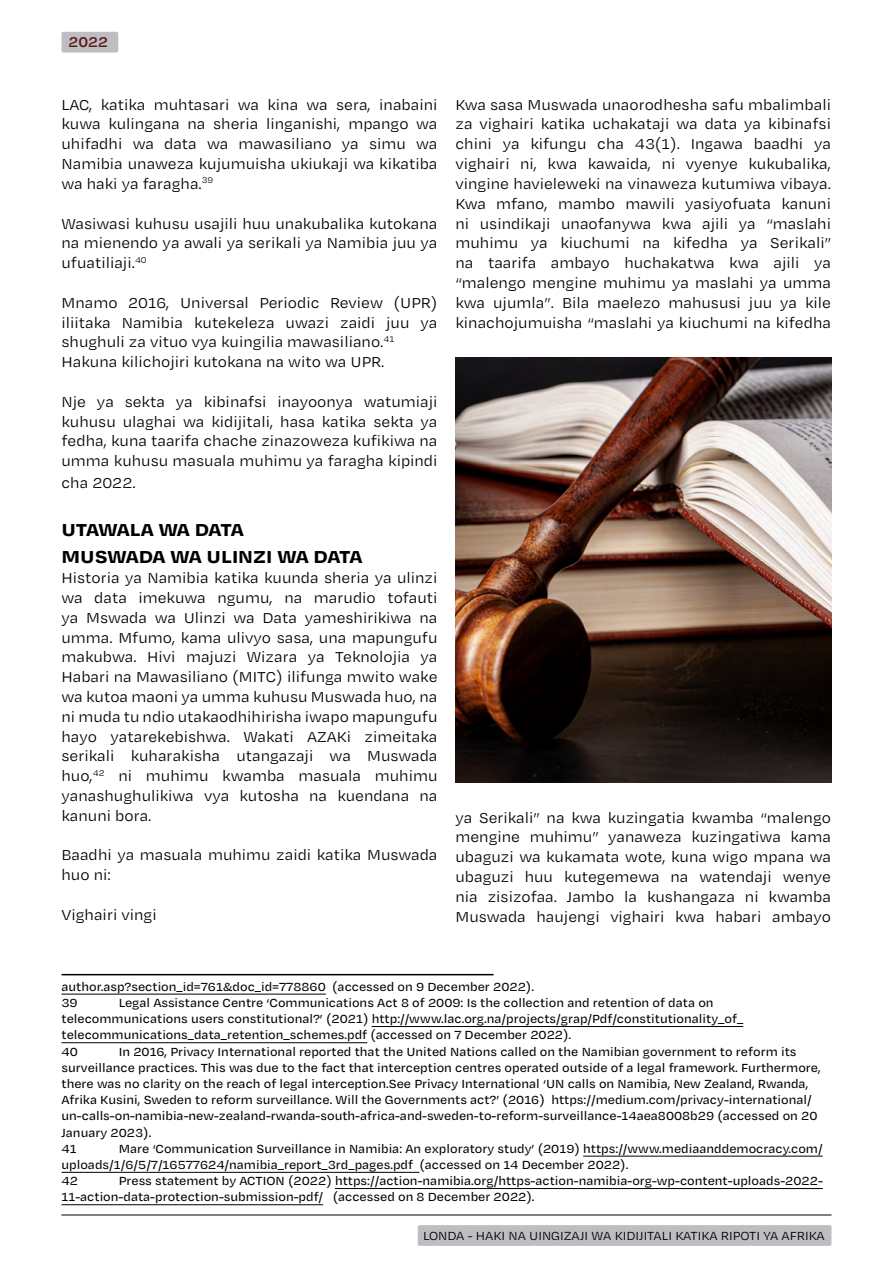
<style>
.page{position:relative;width:893px;height:1263px;background:#fff}
.page>*{position:absolute;margin:0;border:0;box-sizing:border-box;transform-origin:0 0}
.t1{font:700 22.5px/27px "Degular Text";letter-spacing:-.025em;color:#000}
.t2{font:16.5px/19.8px "Degular Text";color:#000;text-align:justify}
.t3{font:600 16.2px "Degular Text";color:#561811}
.t4{font:500 13.5px/16.2px "Degular Text";color:#000}
.t5{font:13.5px "Degular Text";color:#000}
</style>
<div class="page">
<div style="left:418px;top:1225px;width:413px;height:21px;background:#bebdc2;border-radius:2px"></div>
<hr style="left:62px;top:1214px;width:769px;height:1px;background:#000">
<div style="left:61px;top:32px;width:57px;height:21px;background:#bebdc2;border-radius:2px"></div>
<hr style="left:62px;top:974px;width:432px;height:1px;background:#000">
<hr style="left:62px;top:994px;width:264px;height:1px;background:#000">
<hr style="left:372px;top:1026px;width:371px;height:1px;background:#000">
<hr style="left:62px;top:1042px;width:305px;height:1px;background:#000">
<hr style="left:583px;top:1156px;width:240px;height:1px;background:#000">
<hr style="left:62px;top:1172px;width:357px;height:1px;background:#000">
<hr style="left:335px;top:1188px;width:488px;height:1px;background:#000">
<hr style="left:62px;top:1204px;width:261px;height:1px;background:#000">
<img style="left:455px;top:357px;width:376px;height:425px">
<p class="t3" style="left:68px;top:31px;width:41px">2022</p>
<p class="t2" style="left:62px;top:94px;width:377px">LAC, katika muhtasari wa kina wa sera, inabaini kuwa kulingana na sheria linganishi, mpango wa uhifadhi wa data wa mawasiliano ya simu wa Namibia unaweza kujumuisha ukiukaji wa kikatiba wa haki ya faragha.<sup>39</sup></p>
<p class="t2" style="left:61px;top:213px;width:377px">Wasiwasi kuhusu usajili huu unakubalika kutokana na mienendo ya awali ya serikali ya Namibia juu ya ufuatiliaji.<sup>40</sup></p>
<p class="t2" style="left:61px;top:292px;width:377px;text-align:left">Mnamo 2016, Universal Periodic Review (UPR) iliitaka Namibia kutekeleza uwazi zaidi juu ya shughuli za vituo vya kuingilia mawasiliano.<sup>41<br></sup>Hakuna kilichojiri kutokana na wito wa UPR.</p>
<p class="t2" style="left:62px;top:391px;width:377px">Nje ya sekta ya kibinafsi inayoonya watumiaji kuhusu ulaghai wa kidijitali, hasa katika sekta ya fedha, kuna taarifa chache zinazoweza kufikiwa na umma kuhusu masuala muhimu ya faragha kipindi</p>
<p class="t2" style="left:62px;top:472px;width:76px">cha 2022.</p>
<h1 class="t1" style="left:62px;top:514px;width:184px">UTAWALA WA DATA<br>Muswada</h1>
<h1 class="t1" style="left:170px;top:541px;width:170px">wa Ulinzi wa Data</h1>
<p class="t2" style="left:62px;top:567px;width:378px">Historia ya Namibia katika kuunda sheria ya ulinzi wa data imekuwa ngumu, na marudio tofauti ya Mswada wa Ulinzi wa Data yameshirikiwa na umma. Mfumo, kama ulivyo sasa, una mapungufu makubwa. Hivi majuzi Wizara ya Teknolojia ya Habari na Mawasiliano (MITC) ilifunga mwito wake wa kutoa maoni ya umma kuhusu Muswada huo, na ni muda tu ndio utakaodhihirisha iwapo mapungufu hayo yatarekebishwa. Wakati AZAKi zimeitaka serikali kuharakisha utangazaji wa Muswada huo,<sup>42</sup> ni muhimu kwamba masuala muhimu yanashughulikiwa vya kutosha na kuendana na kanuni bora.</p>
<p class="t2" style="left:62px;top:845px;width:377px">Baadhi ya masuala muhimu zaidi katika Muswada huo ni:</p>
<p class="t2" style="left:62px;top:904px;width:97px">Vighairi vingi</p>
<p class="t2" style="left:455px;top:94px;width:377px">Kwa sasa Muswada unaorodhesha safu mbalimbali za vighairi katika uchakataji wa data ya kibinafsi chini ya kifungu cha 43(1). Ingawa baadhi ya vighairi ni, kwa kawaida, ni vyenye kukubalika, vingine havieleweki na vinaweza kutumiwa vibaya.<br>Kwa mfano, mambo mawili yasiyofuata kanuni ni usindikaji unaofanywa kwa ajili ya “maslahi muhimu ya kiuchumi na kifedha ya Serikali” na taarifa ambayo huchakatwa kwa ajili ya “malengo mengine muhimu ya maslahi ya umma kwa ujumla”. Bila maelezo mahususi juu ya kile kinachojumuisha “maslahi ya kiuchumi na kifedha</p>
<p class="t2" style="left:455px;top:807px;width:377px">ya Serikali” na kwa kuzingatia kwamba “malengo mengine muhimu” yanaweza kuzingatiwa kama ubaguzi wa kukamata wote, kuna wigo mpana wa ubaguzi huu kutegemewa na watendaji wenye nia zisizofaa. Jambo la kushangaza ni kwamba Muswada haujengi vighairi kwa habari ambayo</p>
<p class="t4" style="left:62px;top:978px;width:474px">author.asp?section_id=761&amp;doc_id=778860 (accessed on 9 December 2022).<br>39</p>
<p class="t4" style="left:62px;top:994px;width:683px;text-indent:57px">Legal Assistance Centre ‘Communications Act 8 of 2009: Is the collection and retention of data on telecommunications users constitutional?’ (2021) http://www.lac.org.na/projects/grap/Pdf/constitutionality_of_ telecommunications_data_retention_schemes.pdf (accessed on 7 December 2022).<br>40</p>
<p class="t4" style="left:62px;top:1043px;width:761px;text-indent:57px">In 2016, Privacy International reported that the United Nations called on the Namibian government to reform its surveillance practices. This was due to the fact that interception centres operated outside of a legal framework. Furthermore, there was no clarity on the reach of legal interception.See Privacy International ‘UN calls on Namibia, New Zealand, Rwanda, Afrika Kusini, Sweden to reform surveillance. Will the Governments act?’ (2016) https://medium.com/privacy-international/ un-calls-on-namibia-new-zealand-rwanda-south-africa-and-sweden-to-reform-surveillance-14aea8008b29 (accessed on 20<br>January 2023).<br>41</p>
<p class="t4" style="left:62px;top:1140px;width:763px;text-indent:57px">Mare ‘Communication Surveillance in Namibia: An exploratory study’ (2019) https://www.mediaanddemocracy.com/ uploads/1/6/5/7/16577624/namibia_report_3rd_pages.pdf (accessed on 14 December 2022).<br>42</p>
<p class="t4" style="left:62px;top:1172px;width:763px;text-indent:57px">Press statement by ACTION (2022) https://action-namibia.org/https-action-namibia-org-wp-content-uploads-2022-<br>11-action-data-protection-submission-pdf/ (accessed on 8 December 2022).</p>
<p class="t5" style="left:423px;top:1227px;width:403px">LONDA - HAKI NA UINGIZAJI WA KIDIJITALI KATIKA RIPOTI YA AFRIKA</p>
</div>
